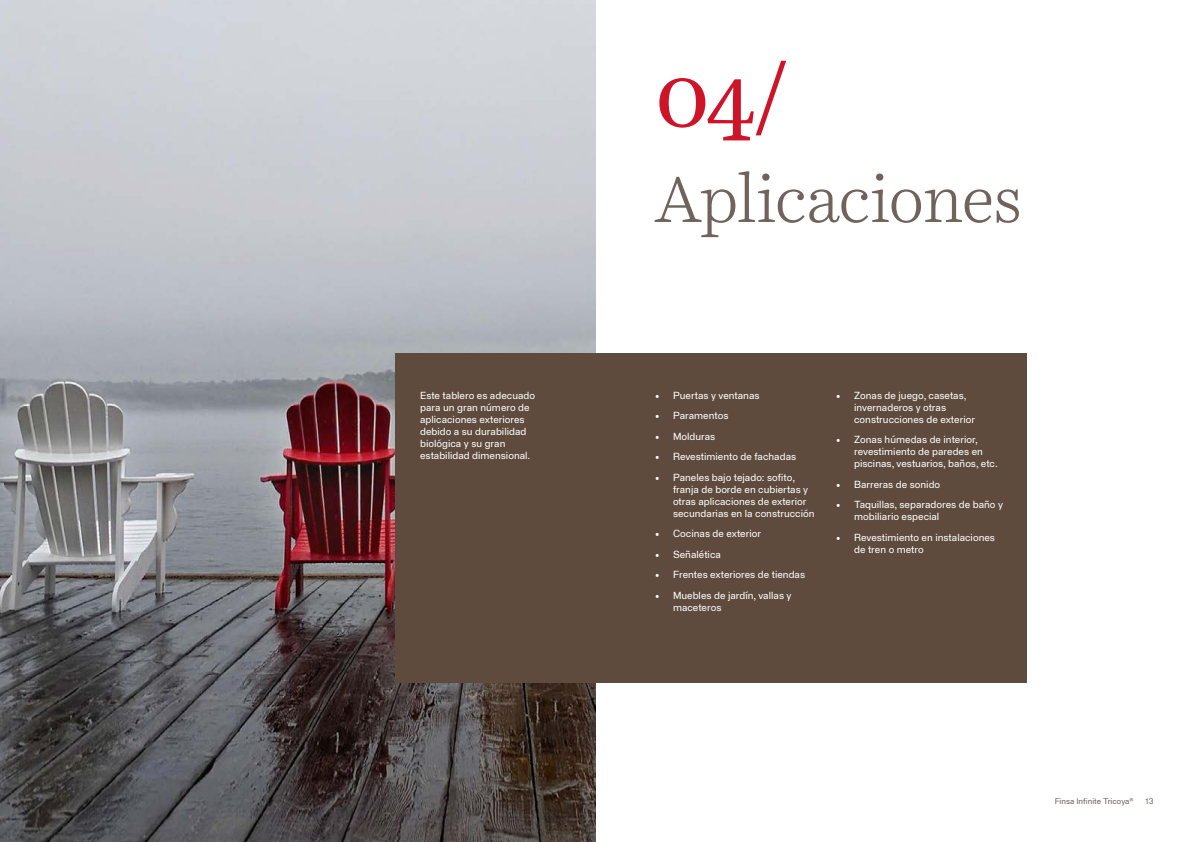
<style>
.page{position:relative;width:1191px;height:842px;background:#fff}
.page>*{position:absolute;margin:0;border:0;box-sizing:border-box;transform-origin:0 0}
.t1{font:90px "Harrietv 2 Text";color:#ce1428}
.t2{font:300 66px "Harrietv 2 Text";letter-spacing:-.02em;color:#70635b}
.t3{font:10px/12px "Staff Grotesk";color:#fff}
.t4{font:8px "Staff Grotesk";color:#70635b}
</style>
<div class="page">
<img style="left:0;top:0;width:595px;height:842px">
<div style="left:394px;top:353px;width:632px;height:330px;background:#5e4b3d"></div>
<h1 class="t1" style="left:655px;top:35px;width:138px">04/</h1>
<h2 class="t2" style="left:655px;top:155px;width:369px">Aplicaciones</h2>
<p class="t3" style="left:420px;top:389px;width:116px">Este tablero es adecuado para un gran número de aplicaciones exteriores debido a su durabilidad biológica y su gran estabilidad dimensional.</p>
<p class="t3" style="left:655px;top:389px;width:106px">• Puertas y ventanas</p>
<p class="t3" style="left:655px;top:410px;width:75px">• Paramentos</p>
<p class="t3" style="left:655px;top:430px;width:62px">• Molduras</p>
<p class="t3" style="left:655px;top:451px;width:143px">• Revestimiento de fachadas</p>
<p class="t3" style="left:673px;top:471px;width:143px;text-indent:-18px">• Paneles bajo tejado: sofito, franja de borde en cubiertas y otras aplicaciones de exterior secundarias en la construcción</p>
<p class="t3" style="left:655px;top:528px;width:108px">• Cocinas de exterior</p>
<p class="t3" style="left:655px;top:548px;width:67px">• Señalética</p>
<p class="t3" style="left:655px;top:569px;width:152px">• Frentes exteriores de tiendas</p>
<p class="t3" style="left:673px;top:589px;width:120px;text-indent:-18px">• Muebles de jardín, vallas y maceteros</p>
<p class="t3" style="left:854px;top:389px;width:122px;text-indent:-18px">• Zonas de juego, casetas, invernaderos y otras construcciones de exterior</p>
<p class="t3" style="left:854px;top:434px;width:145px;text-indent:-18px">• Zonas húmedas de interior, revestimiento de paredes en piscinas, vestuarios, baños, etc.</p>
<p class="t3" style="left:836px;top:478px;width:106px">• Barreras de sonido</p>
<p class="t3" style="left:854px;top:499px;width:150px;text-indent:-18px">• Taquillas, separadores de baño y mobiliario especial</p>
<p class="t3" style="left:854px;top:531px;width:142px;text-indent:-18px">• Revestimiento en instalaciones de tren o metro</p>
<p class="t4" style="left:1054px;top:796px;width:80px">Finsa Infinite Tricoya®</p>
<p class="t4" style="left:1145px;top:796px;width:9px">13</p>
</div>
